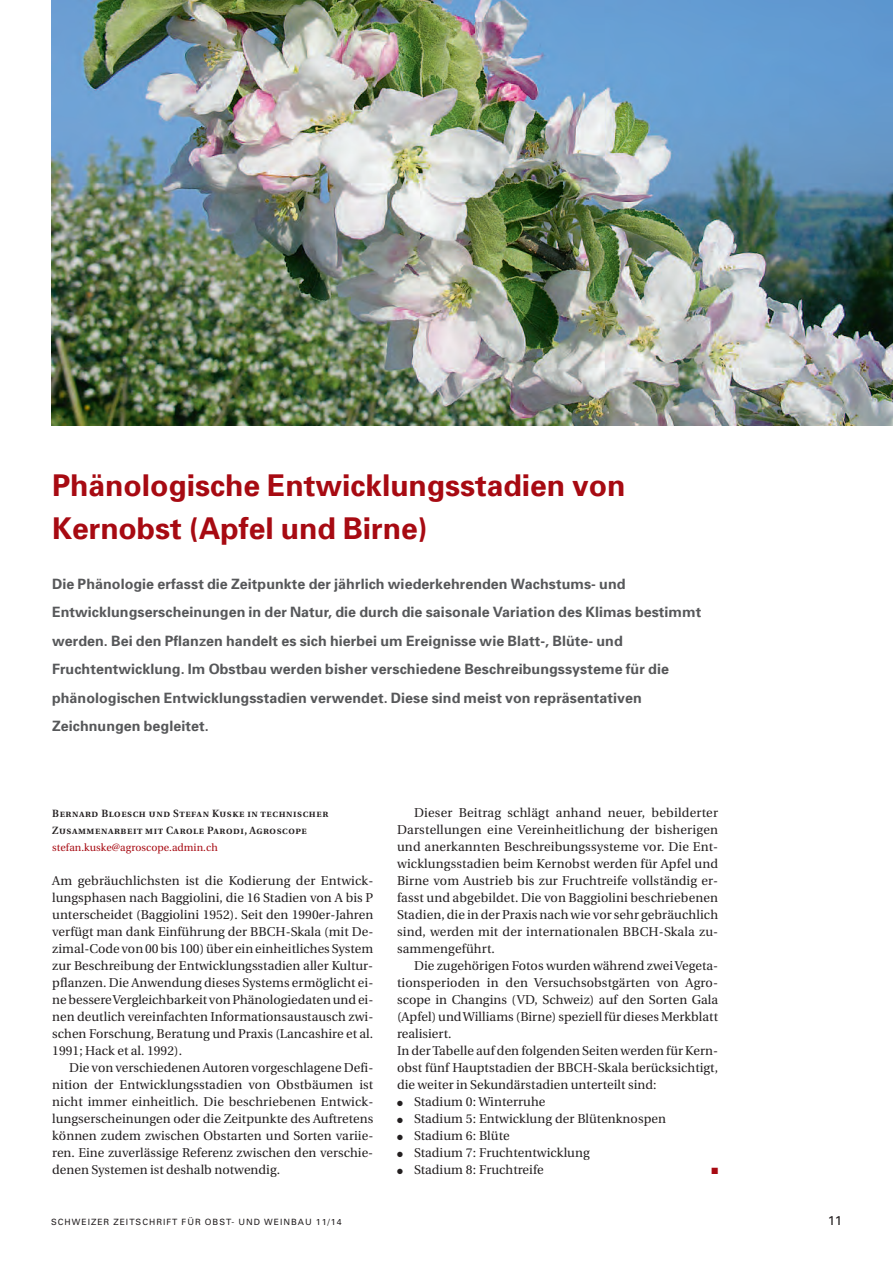
<style>
.page{position:relative;width:893px;height:1263px;background:#fff}
.page>*{position:absolute;margin:0;border:0;box-sizing:border-box;transform-origin:0 0}
.t1{font:700 30px/43.5px "Univers";color:#a70a12}
.t2{font:700 14.25px/28.5px "Univers";letter-spacing:.005em;color:#57585a}
.t3{font:12.75px/17px "Utopia";letter-spacing:.005em;color:#231f20;text-align:justify}
.t4{font:12.75px "Univers";color:#231f20}
.t5{font:10.5px/17px "Utopia Semibold SC";letter-spacing:.055em;color:#231f20}
.t6{font:10.5px "Utopia";letter-spacing:.005em;color:#a70a12}
.t7{font:9px "Zapf Dingbats";color:#a70a12}
.t8{font:8.7px "Univers";letter-spacing:.115em;color:#231f20}
</style>
<div class="page">
<img style="left:52px;top:0;width:841px;height:425px">
<h1 class="t1" style="left:52px;top:466px;width:575px">Phänologische Entwicklungsstadien von<br>Kernobst (Apfel und Birne)</h1>
<p class="t2" style="left:52px;top:571px;width:651px">Die Phänologie erfasst die Zeitpunkte der jährlich wiederkehrenden Wachstums- und Entwicklungserscheinungen in der Natur, die durch die saisonale Variation des Klimas bestimmt werden. Bei den Pflanzen handelt es sich hierbei um Ereignisse wie Blatt-, Blüte- und Fruchtentwicklung. Im Obstbau werden bisher verschiedene Beschreibungssysteme für die phänologischen Entwicklungsstadien verwendet. Diese sind meist von repräsentativen Zeichnungen begleitet.</p>
<p class="t5" style="left:52px;top:805px;width:278px">Bernard Bloesch und Stefan Kuske in technischer<br>Zusammenarbeit mit Carole Parodi, Agroscope</p>
<p class="t6" style="left:52px;top:843px;width:167px">stefan.kuske@agroscope.admin.ch</p>
<p class="t3" style="left:52px;top:873px;width:323px">Am gebräuchlichsten ist die Kodierung der Entwick&shy;lungsphasen nach Baggiolini, die 16 Stadien von A bis P unterscheidet (Baggiolini 1952). Seit den 1990er-Jahren verfügt man dank Einführung der BBCH-Skala (mit De&shy;zimal-Code von 00 bis 100) über ein einheitliches System zur Beschreibung der Entwicklungsstadien aller Kultur&shy;pflanzen. Die Anwendung dieses Systems ermöglicht ei&shy;ne bessereVergleichbarkeit von Phänologiedaten und ei&shy;nen deutlich vereinfachten Informationsaustausch zwi&shy;schen Forschung, Beratung und Praxis (Lancashire et al.<br>1991; Hack et al. 1992).</p>
<p class="t3" style="left:52px;top:1060px;width:323px;text-indent:17px">Die von verschiedenen Autoren vorgeschlagene Defi&shy;nition der Entwicklungsstadien von Obstbäumen ist nicht immer einheitlich. Die beschriebenen Entwick&shy;lungserscheinungen oder die Zeitpunkte des Auftretens können zudem zwischen Obstarten und Sorten variie&shy;ren. Eine zuverlässige Referenz zwischen den verschie&shy;denen Systemen ist deshalb notwendig.</p>
<p class="t3" style="left:397px;top:805px;width:323px;text-indent:17px">Dieser Beitrag schlägt anhand neuer, bebilderter Darstellungen eine Vereinheitlichung der bisherigen und anerkannten Beschreibungssysteme vor. Die Ent&shy;wicklungsstadien beim Kernobst werden für Apfel und Birne vom Austrieb bis zur Fruchtreife vollständig er&shy;fasst und abgebildet. Die von Baggiolini beschriebenen Stadien, die in der Praxis nach wie vor sehr gebräuchlich sind, werden mit der internationalen BBCH-Skala zu&shy;sammengeführt.</p>
<p class="t3" style="left:397px;top:958px;width:323px;text-align:left;text-indent:17px">Die zugehörigen Fotos wurden während zwei Vegeta&shy;tionsperioden in den Versuchsobstgärten von Agro&shy;scope in Changins (VD, Schweiz) auf den Sorten Gala (Apfel) undWilliams (Birne) speziell für dieses Merkblatt realisiert.<br>In der Tabelle auf den folgenden Seiten werden für Kern&shy;obst fünf Hauptstadien der BBCH-Skala berücksichtigt, die weiter in Sekundärstadien unterteilt sind:</p>
<p class="t3" style="left:397px;top:1094px;width:150px">● Stadium 0: Winterruhe</p>
<p class="t3" style="left:397px;top:1111px;width:270px">● Stadium 5: Entwicklung der Blütenknospen</p>
<p class="t3" style="left:397px;top:1128px;width:114px">● Stadium 6: Blüte</p>
<p class="t3" style="left:397px;top:1145px;width:194px">● Stadium 7: Fruchtentwicklung</p>
<p class="t3" style="left:397px;top:1162px;width:148px">● Stadium 8: Fruchtreife</p>
<p class="t7" style="left:711px;top:1165px;width:8px">■</p>
<p class="t8" style="left:51px;top:1218px;width:292px">SCHWEIZER ZEITSCHRIFT FÜR OBST- UND WEINBAU 11/14</p>
<p class="t4" style="left:828px;top:1215px;width:16px">11</p>
</div>
